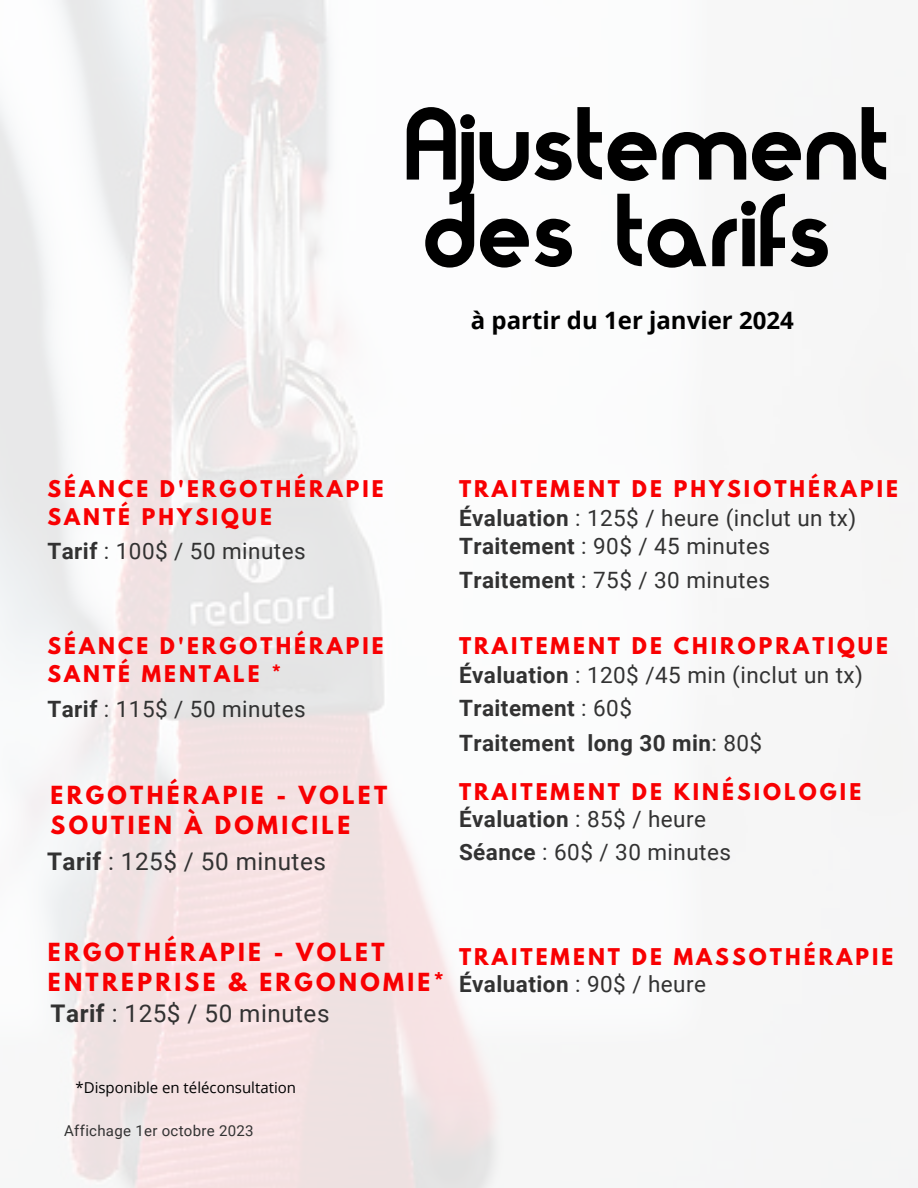
<style>
.page{position:relative;width:918px;height:1188px;background:#fff}
.page>*{position:absolute;margin:0;border:0;box-sizing:border-box;transform-origin:0 0}
.t1{font:91.5px/86.7px "Moderna";letter-spacing:-.005em;color:#000}
.t2{font:24.3px "Roboto";letter-spacing:.02em;color:#323232}
.t3{font:700 24px "Open Sans";color:#000}
.t4{font:22.5px "Roboto";letter-spacing:.02em;color:#323232}
.t5{font:700 22.5px "Roboto";letter-spacing:.02em;color:#323232}
.t6{font:700 22.05px "League Spartan";letter-spacing:.15em;color:#f80002}
.t7{font:700 20.4px "League Spartan";letter-spacing:.15em;color:#f80002}
.t8{font:15px "Open Sans";color:#000}
.t9{font:15px "Roboto";letter-spacing:.02em;color:#323232}
.s1{font-weight:700}
.s2{font-weight:400}
</style>
<div class="page">
<p class="t1" style="left:400px;top:105px;width:487px">Ajustement des tarifs</p>
<p class="t3" style="left:471px;top:304px;width:324px">à partir du 1er janvier 2024</p>
<p class="t7" style="left:47px;top:478px;width:338px">SÉANCE D'ERGOTHÉRAPIE</p>
<p class="t7" style="left:47px;top:506px;width:226px">SANTÉ PHYSIQUE</p>
<p class="t4" style="left:47px;top:539px;width:260px"><span class="s1">Tarif</span> : 100$ / 50 minutes</p>
<p class="t7" style="left:47px;top:635px;width:338px">SÉANCE D'ERGOTHÉRAPIE</p>
<p class="t7" style="left:47px;top:663px;width:235px">SANTÉ MENTALE *</p>
<p class="t4" style="left:47px;top:697px;width:260px"><span class="s1">Tarif</span> : 115$ / 50 minutes</p>
<p class="t6" style="left:51px;top:784px;width:338px">ERGOTHÉRAPIE - VOLET</p>
<p class="t6" style="left:51px;top:814px;width:301px">SOUTIEN À DOMICILE</p>
<p class="t2" style="left:47px;top:848px;width:280px"><span class="s1">Tarif</span> : 125$ / 50 minutes</p>
<p class="t7" style="left:459px;top:479px;width:440px">TRAITEMENT DE PHYSIOTHÉRAPIE</p>
<p class="t4" style="left:459px;top:505px;width:399px"><span class="s1">Évaluation</span> : 125$ / heure (inclut un tx)</p>
<p class="t4" style="left:459px;top:533px;width:312px"><span class="s1">Traitement</span> : 90$ / 45 minutes</p>
<p class="t4" style="left:459px;top:567px;width:312px"><span class="s1">Traitement</span> : 75$ / 30 minutes</p>
<p class="t7" style="left:459px;top:636px;width:431px">TRAITEMENT DE CHIROPRATIQUE</p>
<p class="t4" style="left:459px;top:662px;width:405px"><span class="s1">Évaluation</span> : 120$ /45 min (inclut un tx)</p>
<p class="t5" style="left:459px;top:695px;width:175px">Traitement <span class="s2">: 60$</span></p>
<p class="t5" style="left:459px;top:730px;width:305px">Traitement long 30 min<span class="s2">: 80$</span></p>
<p class="t7" style="left:459px;top:782px;width:404px">TRAITEMENT DE KINÉSIOLOGIE</p>
<p class="t5" style="left:459px;top:807px;width:249px">Évaluation <span class="s2">: 85$ / heure</span></p>
<p class="t4" style="left:459px;top:839px;width:273px"><span class="s1">Séance</span> : 60$ / 30 minutes</p>
<p class="t6" style="left:48px;top:941px;width:338px">ERGOTHÉRAPIE - VOLET</p>
<p class="t6" style="left:48px;top:971px;width:398px">ENTREPRISE &amp; ERGONOMIE*</p>
<p class="t2" style="left:51px;top:1000px;width:280px"><span class="s1">Tarif</span> : 125$ / 50 minutes</p>
<p class="t7" style="left:459px;top:947px;width:436px">TRAITEMENT DE MASSOTHÉRAPIE</p>
<p class="t5" style="left:459px;top:971px;width:249px">Évaluation <span class="s2">: 90$ / heure</span></p>
<p class="t8" style="left:75px;top:1077px;width:222px">*Disponible en téléconsultation</p>
<p class="t9" style="left:64px;top:1122px;width:191px">Affichage 1er octobre 2023</p>
</div>
